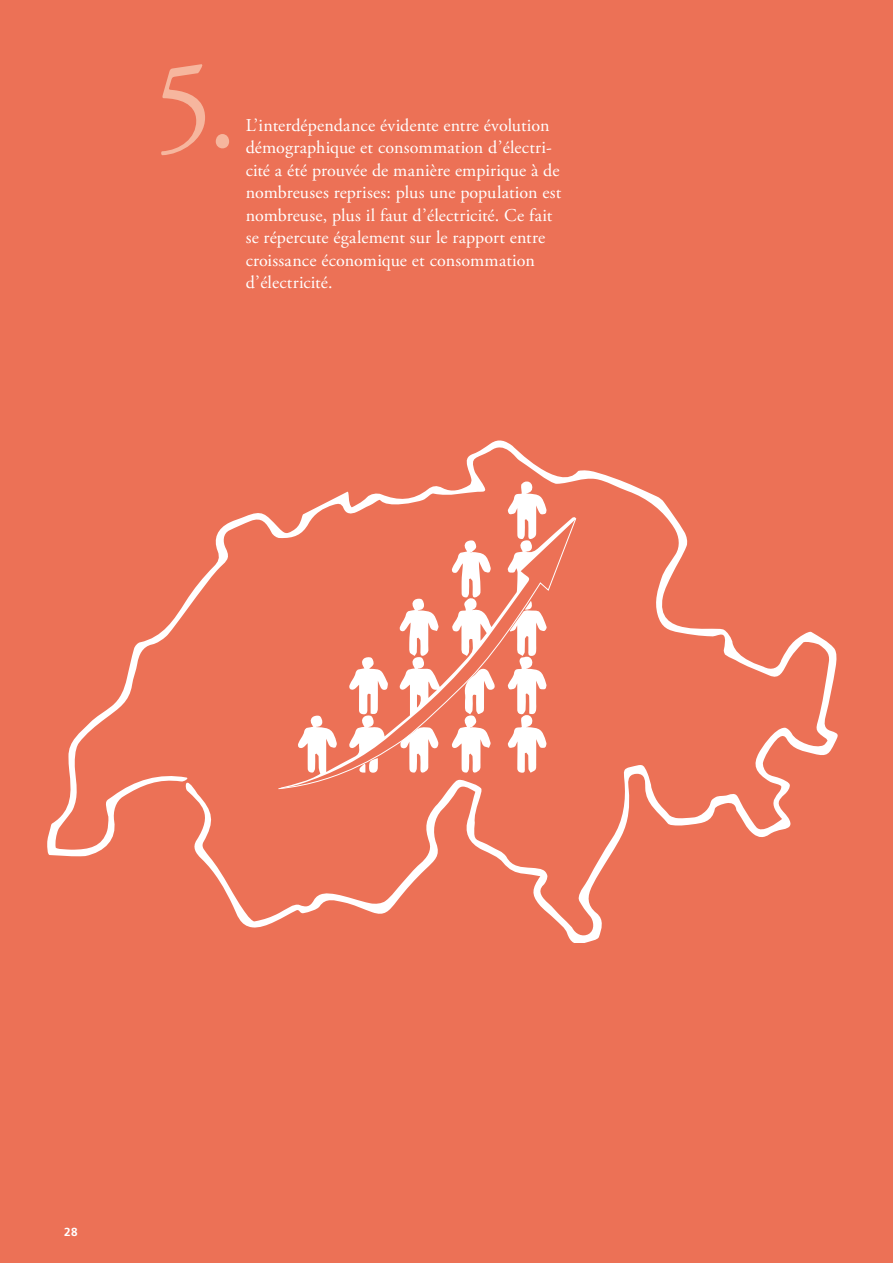
<style>
.page{position:relative;width:893px;height:1263px;background:#ec7156}
.page>*{position:absolute;margin:0;border:0;box-sizing:border-box;transform-origin:0 0}
.t1{font:126px "Adobe Garamond Pro";color:#f6b69e;scale:.95 1}
.t2{font:18px/22.5px "Adobe Garamond Pro";letter-spacing:.005em;color:#fff}
.t3{font:700 11.7px "Frutiger LT Std";color:#fff}
</style>
<div class="page">
<svg style="left:47px;top:440px;width:791px;height:503px"></svg>
<h1 class="t1" style="left:154px;top:31px;width:90px">5.</h1>
<p class="t2" style="left:246px;top:114px;width:317px">L’interdépendance évidente entre évolution démographique et consommation d’électri&shy;cité a été prouvée de manière empirique à de nombreuses reprises: plus une population est nombreuse, plus il faut d’électricité. Ce fait se répercute également sur le rapport entre croissance économique et consommation d’électricité.</p>
<p class="t3" style="left:64px;top:1224px;width:15px">28</p>
</div>
